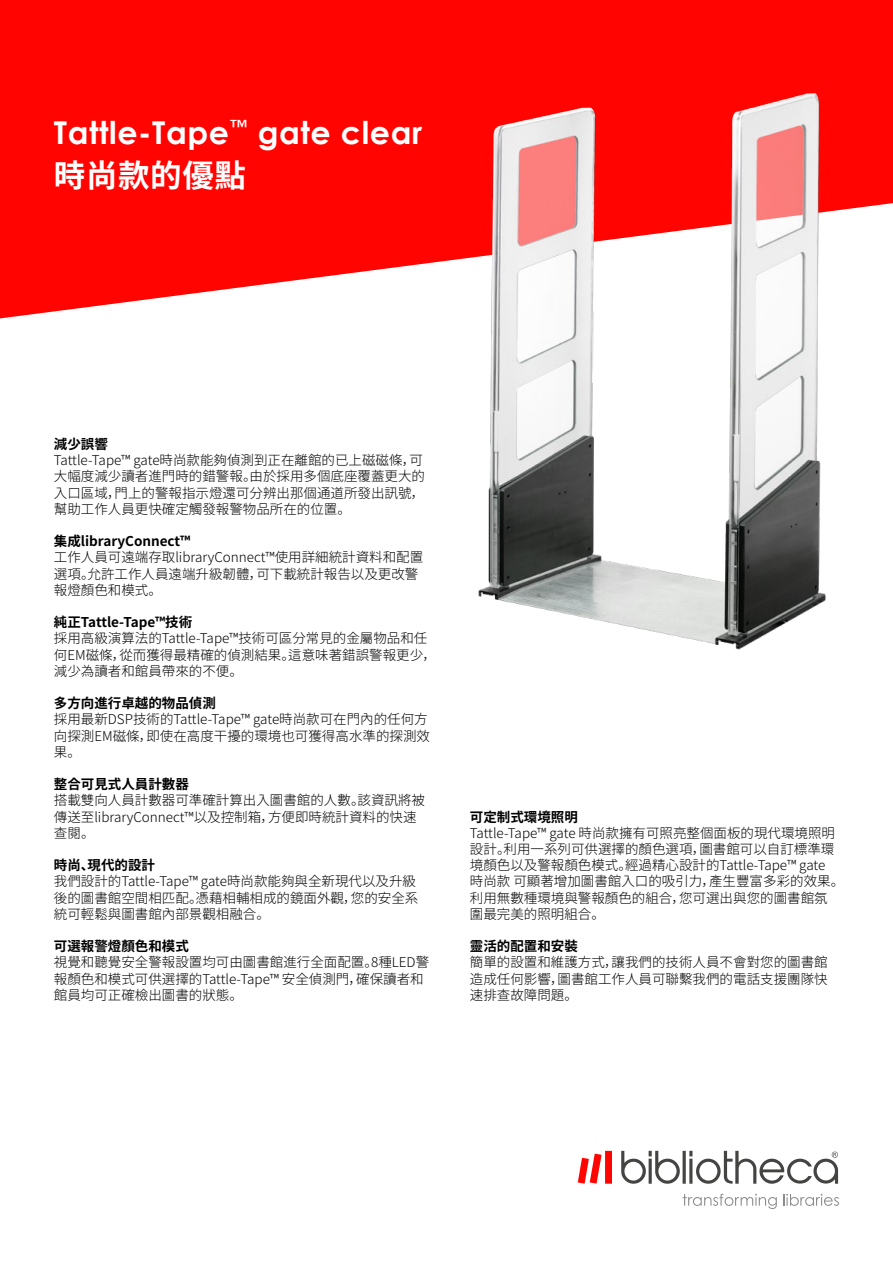
<style>
.page{position:relative;width:893px;height:1263px;background:#fff}
.page>*{position:absolute;margin:0;border:0;box-sizing:border-box;transform-origin:0 0}
.t1{font:700 31.5px "Century Gothic";letter-spacing:.02em;color:#fff}
.t2{font:700 31.5px "Source Han Sans";letter-spacing:.02em;color:#fff}
.t3{font:300 13.5px/16.2px "Source Han Sans";color:#000}
.t4{font:700 13.5px "Source Han Sans";color:#000}
</style>
<div class="page">
<svg style="left:683px;top:1194px;width:94px;height:15px"></svg>
<svg style="left:783px;top:1194px;width:56px;height:12px"></svg>
<svg style="left:621px;top:1151px;width:59px;height:33px"></svg>
<hr style="left:683px;top:1151px;width:3px;height:33px;background:#444443">
<svg style="left:689px;top:1151px;width:149px;height:33px"></svg>
<svg style="left:578px;top:1151px;width:34px;height:33px"></svg>
<svg style="left:0;top:0;width:893px;height:318px;background:#ff1f1b"></svg>
<img style="left:470px;top:75px;width:358px;height:575px">
<h1 class="t1" style="left:54px;top:112px;width:370px">Tattle-Tape<sup>™</sup> gate clear</h1>
<h1 class="t2" style="left:54px;top:158px;width:194px">時尚款的優點</h1>
<p class="t4" style="left:54px;top:436px;width:55px">減少誤響</p>
<p class="t3" style="left:54px;top:452px;width:373px">Tattle-Tape™ gate時尚款能夠偵測到正在離館的已上磁磁條，可大幅度減少讀者進門時的錯警報。由於採用多個底座覆蓋更大的入口區域，門上的警報指示燈還可分辨出那個通道所發出訊號，幫助工作人員更快確定觸發報警物品所在的位置。</p>
<p class="t4" style="left:54px;top:533px;width:138px">集成libraryConnect™</p>
<p class="t3" style="left:54px;top:549px;width:371px">工作人員可遠端存取libraryConnect™使用詳細統計資料和配置選項。允許工作人員遠端升級韌體，可下載統計報告以及更改警報燈顏色和模式。</p>
<p class="t4" style="left:54px;top:614px;width:140px">純正Tattle-Tape™技術</p>
<p class="t3" style="left:54px;top:630px;width:383px">採用高級演算法的Tattle-Tape™技術可區分常見的金屬物品和任何EM磁條，從而獲得最精確的偵測結果。這意味著錯誤警報更少，減少為讀者和館員帶來的不便。</p>
<p class="t4" style="left:54px;top:695px;width:164px">多方向進行卓越的物品偵測</p>
<p class="t3" style="left:54px;top:711px;width:378px">採用最新DSP技術的Tattle-Tape™ gate時尚款可在門內的任何方向探測EM磁條，即使在高度干擾的環境也可獲得高水準的探測效果。</p>
<p class="t4" style="left:54px;top:776px;width:137px">整合可見式人員計數器</p>
<p class="t3" style="left:54px;top:792px;width:373px">搭載雙向人員計數器可準確計算出入圖書館的人數。該資訊將被傳送至libraryConnect™以及控制箱，方便即時統計資料的快速查閱。</p>
<p class="t4" style="left:54px;top:857px;width:103px">時尚、現代的設計</p>
<p class="t3" style="left:54px;top:873px;width:366px">我們設計的Tattle-Tape™ gate時尚款能夠與全新現代以及升級後的圖書館空間相匹配。憑藉相輔相成的鏡面外觀，您的安全系統可輕鬆與圖書館內部景觀相融合。</p>
<p class="t4" style="left:54px;top:938px;width:137px">可選報警燈顏色和模式</p>
<p class="t3" style="left:54px;top:954px;width:377px">視覺和聽覺安全警報設置均可由圖書館進行全面配置。8種LED警報顏色和模式可供選擇的Tattle-Tape™ 安全偵測門，確保讀者和館員均可正確檢出圖書的狀態。</p>
<p class="t4" style="left:470px;top:809px;width:109px">可定制式環境照明</p>
<p class="t3" style="left:470px;top:825px;width:376px">Tattle-Tape™ gate 時尚款擁有可照亮整個面板的現代環境照明設計。利用一系列可供選擇的顏色選項，圖書館可以自訂標準環境顏色以及警報顏色模式。經過精心設計的Tattle-Tape™ gate<br>時尚款 可顯著增加圖書館入口的吸引力，產生豐富多彩的效果。利用無數種環境與警報顏色的組合，您可選出與您的圖書館氛圍最完美的照明組合。</p>
<p class="t4" style="left:470px;top:938px;width:109px">靈活的配置和安裝</p>
<p class="t3" style="left:470px;top:954px;width:359px;text-align:justify">簡單的設置和維護方式，讓我們的技術人員不會對您的圖書館造成任何影響，圖書館工作人員可聯繫我們的電話支援團隊快速排查故障問題。</p>
</div>
